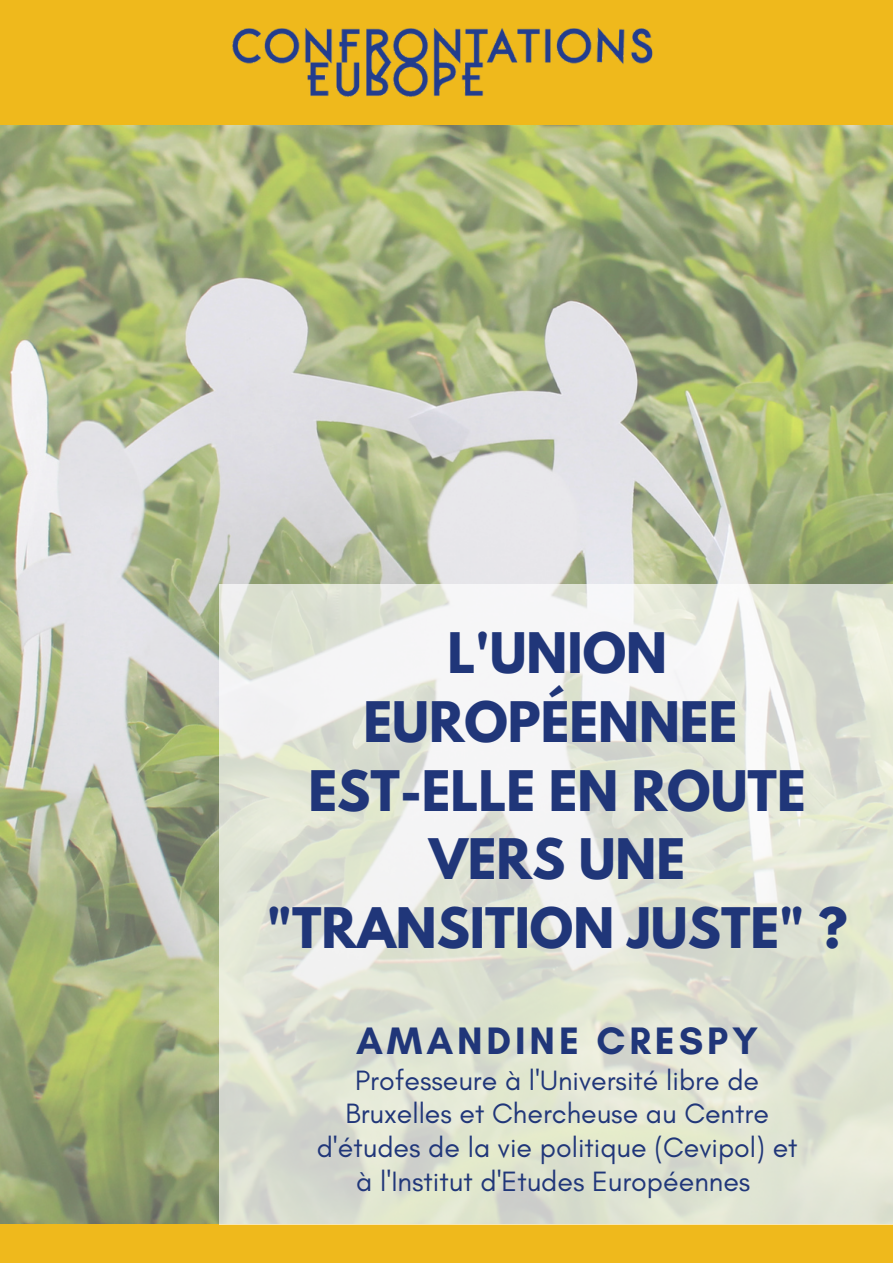
<style>
.page{position:relative;width:893px;height:1264px;background:#fff}
.page>*{position:absolute;margin:0;border:0;box-sizing:border-box;transform-origin:0 0}
.t1{font:700 49.5px/68.6px "League Spartan";color:#203679;text-align:center}
.t2{font:700 39px "Glacial Indifference";letter-spacing:.1em;color:#203679}
.t3{font:28.5px/33.8px "Glacial Indifference";color:#203679;text-align:center}
</style>
<div class="page">
<img style="left:0;top:125px;width:892px;height:1099px">
<div style="left:0;top:0;width:892px;height:125px;background:#efb91c"></div>
<img style="left:206px;top:27px;width:481px;height:177px">
<div style="left:0;top:1224px;width:892px;height:38px;background:#efb91c"></div>
<svg style="left:219px;top:584px;width:673px;height:640px"></svg>
<p class="t1" style="left:363px;top:625px;width:375px">L'UNION<br>EUROPÉENNEE</p>
<p class="t1" style="left:267px;top:762px;width:582px">EST-ELLE EN ROUTE<br>VERS UNE "TRANSITION JUSTE" ?</p>
<p class="t2" style="left:356px;top:1017px;width:403px">AMANDINE CRESPY</p>
<p class="t3" style="left:317px;top:1062px;width:482px">Professeure à l'Université libre de Bruxelles et Chercheuse au Centre d'études de la vie politique (Cevipol) et à l'Institut d'Etudes Européennes</p>
</div>
